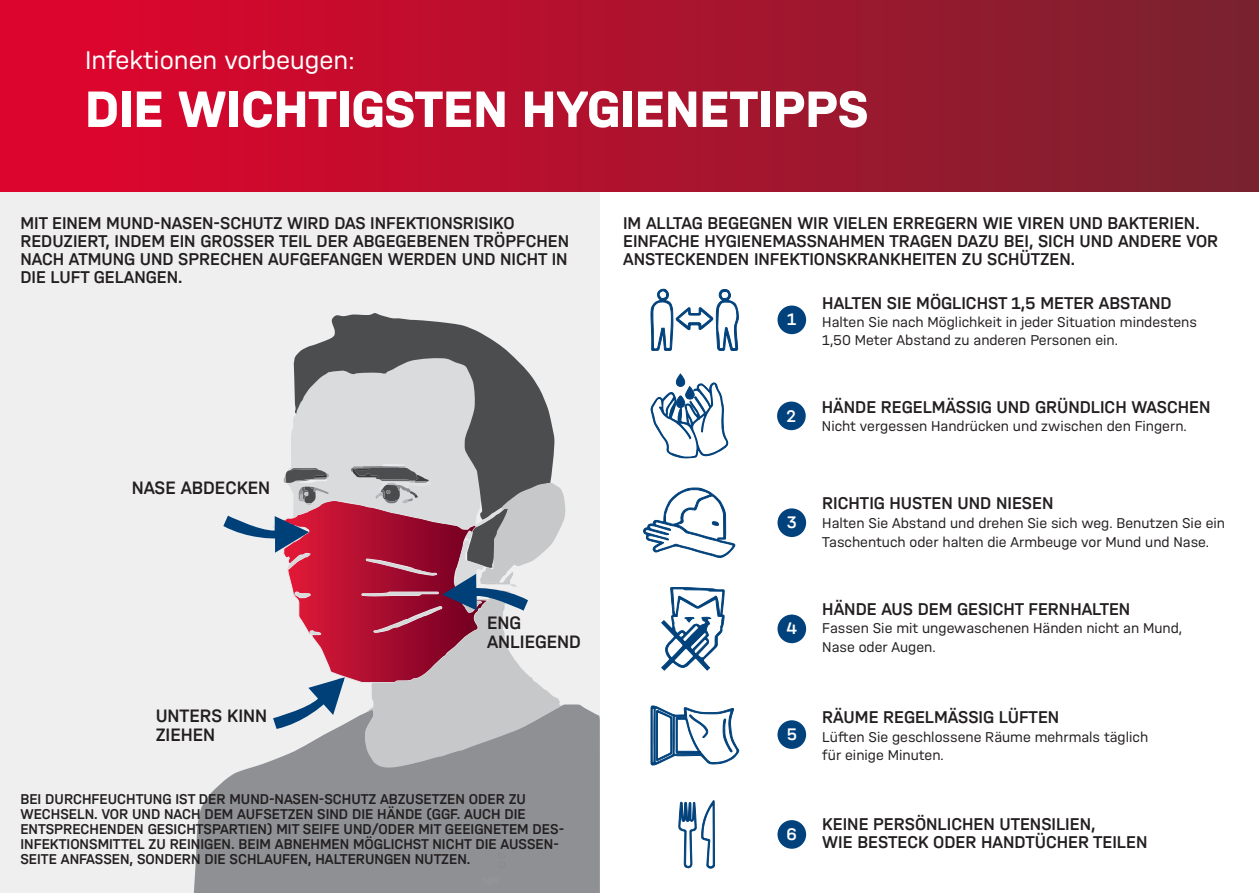
<style>
.page{position:relative;width:1259px;height:893px;background:#fff}
.page>*{position:absolute;margin:0;border:0;box-sizing:border-box;transform-origin:0 0}
.t1{font:700 54px "FC Bayern Sans";color:#fff}
.t2{font:27px "FC Bayern Sans";color:#fff}
.t3{font:600 18.9px/18.9px "FC Bayern Sans";color:#231f20}
.t4{font:600 18px/18px "FC Bayern Sans";color:#231f20}
.t5{font:600 17.7px "FC Bayern Sans";color:#fff}
.t6{font:15px/18.9px "FC Bayern Sans";color:#231f20}
.t7{font:600 15px/15px "FC Bayern Sans";color:#231f20}
</style>
<div class="page">
<div style="left:0;top:191px;width:600px;height:702px;background:#efeff0"></div>
<div style="left:0;top:0;width:1259px;height:191px;background:linear-gradient(to right,#e3032d,#78222f)"></div>
<svg style="left:191px;top:704px;width:409px;height:189px;fill:#8e9093"></svg>
<svg style="left:294px;top:313px;width:261px;height:42px;fill:#4c4d4e"></svg>
<div style="left:473px;top:845px;width:54px;height:48px;background:#8e9093"></div>
<svg style="left:223px;top:355px;width:342px;height:412px"></svg>
<svg style="left:661px;top:587px;width:64px;height:84px"></svg>
<svg style="left:650px;top:705px;width:90px;height:164px"></svg>
<svg style="left:643px;top:289px;width:96px;height:269px"></svg>
<div style="left:777px;top:402px;width:28px;height:28px;background:#01427c;border-radius:50%"></div>
<div style="left:777px;top:508px;width:29px;height:29px;background:#01427c;border-radius:50%"></div>
<div style="left:777px;top:615px;width:29px;height:28px;background:#01427c;border-radius:50%"></div>
<div style="left:777px;top:306px;width:29px;height:28px;background:#01427c;border-radius:50%"></div>
<div style="left:777px;top:720px;width:29px;height:29px;background:#01427c;border-radius:50%"></div>
<div style="left:777px;top:820px;width:29px;height:29px;background:#01427c;border-radius:50%"></div>
<p class="t2" style="left:85px;top:44px;width:271px">Infektionen vorbeugen:</p>
<p class="t1" style="left:85px;top:77px;width:785px">DIE WICHTIGSTEN HYGIENETIPPS</p>
<p class="t4" style="left:20px;top:214px;width:550px">MIT EINEM MUND-NASEN-SCHUTZ WIRD DAS INFEKTIONSRISIKO REDUZIERT, INDEM EIN GROSSER TEIL DER ABGEGEBENEN TRÖPFCHEN NACH ATMUNG UND SPRECHEN AUFGEFANGEN WERDEN UND NICHT IN DIE LUFT GELANGEN.</p>
<p class="t3" style="left:132px;top:478px;width:140px">NASE ABDECKEN</p>
<p class="t3" style="left:156px;top:706px;width:113px">UNTERS KINN<br>ZIEHEN</p>
<p class="t3" style="left:487px;top:613px;width:95px">ENG<br>ANLIEGEND</p>
<p class="t7" style="left:20px;top:791px;width:545px">BEI DURCHFEUCHTUNG IST DER MUND-NASEN-SCHUTZ ABZUSETZEN ODER ZU WECHSELN. VOR UND NACH DEM AUFSETZEN SIND DIE HÄNDE (GGF. AUCH DIE ENTSPRECHENDEN GESICHTSPARTIEN) MIT SEIFE UND/ODER MIT GEEIGNETEM DES-INFEKTIONSMITTEL ZU REINIGEN. BEIM ABNEHMEN MÖGLICHST NICHT DIE AUSSEN-SEITE ANFASSEN, SONDERN DIE SCHLAUFEN, HALTERUNGEN NUTZEN.</p>
<p class="t4" style="left:623px;top:214px;width:596px">IM ALLTAG BEGEGNEN WIR VIELEN ERREGERN WIE VIREN UND BAKTERIEN.<br>EINFACHE HYGIENEMASSNAHMEN TRAGEN DAZU BEI, SICH UND ANDERE VOR<br>ANSTECKENDEN INFEKTIONSKRANKHEITEN ZU SCHÜTZEN.</p>
<p class="t5" style="left:787px;top:309px;width:11px">1</p>
<p class="t5" style="left:786px;top:405px;width:11px">2</p>
<p class="t5" style="left:787px;top:512px;width:11px">3</p>
<p class="t5" style="left:786px;top:618px;width:12px">4</p>
<p class="t5" style="left:786px;top:724px;width:12px">5</p>
<p class="t5" style="left:786px;top:824px;width:12px">6</p>
<p class="t4" style="left:822px;top:293px;width:351px">HALTEN SIE MÖGLICHST 1,5 METER ABSTAND</p>
<p class="t6" style="left:822px;top:312px;width:376px;line-height:18px">Halten Sie nach Möglichkeit in jeder Situation mindestens<br>1,50 Meter Abstand zu anderen Personen ein.</p>
<p class="t4" style="left:822px;top:398px;width:390px">HÄNDE REGELMÄSSIG UND GRÜNDLICH WASCHEN</p>
<p class="t6" style="left:822px;top:416px;width:366px">Nicht vergessen Handrücken und zwischen den Fingern.</p>
<p class="t4" style="left:822px;top:494px;width:232px">RICHTIG HUSTEN UND NIESEN</p>
<p class="t6" style="left:822px;top:513px;width:404px">Halten Sie Abstand und drehen Sie sich weg. Benutzen Sie ein<br>Taschentuch oder halten die Armbeuge vor Mund und Nase.</p>
<p class="t4" style="left:822px;top:599px;width:309px">HÄNDE AUS DEM GESICHT FERNHALTEN</p>
<p class="t6" style="left:822px;top:619px;width:361px">Fassen Sie mit ungewaschenen Händen nicht an Mund,</p>
<p class="t6" style="left:822px;top:638px;width:115px">Nase oder Augen.</p>
<p class="t4" style="left:822px;top:707px;width:238px">RÄUME REGELMÄSSIG LÜFTEN</p>
<p class="t6" style="left:822px;top:727px;width:327px">Lüften Sie geschlossene Räume mehrmals täglich</p>
<p class="t6" style="left:822px;top:746px;width:123px">für einige Minuten.</p>
<p class="t4" style="left:822px;top:815px;width:326px">KEINE PERSÖNLICHEN UTENSILIEN,<br>WIE BESTECK ODER HANDTÜCHER TEILEN</p>
</div>
